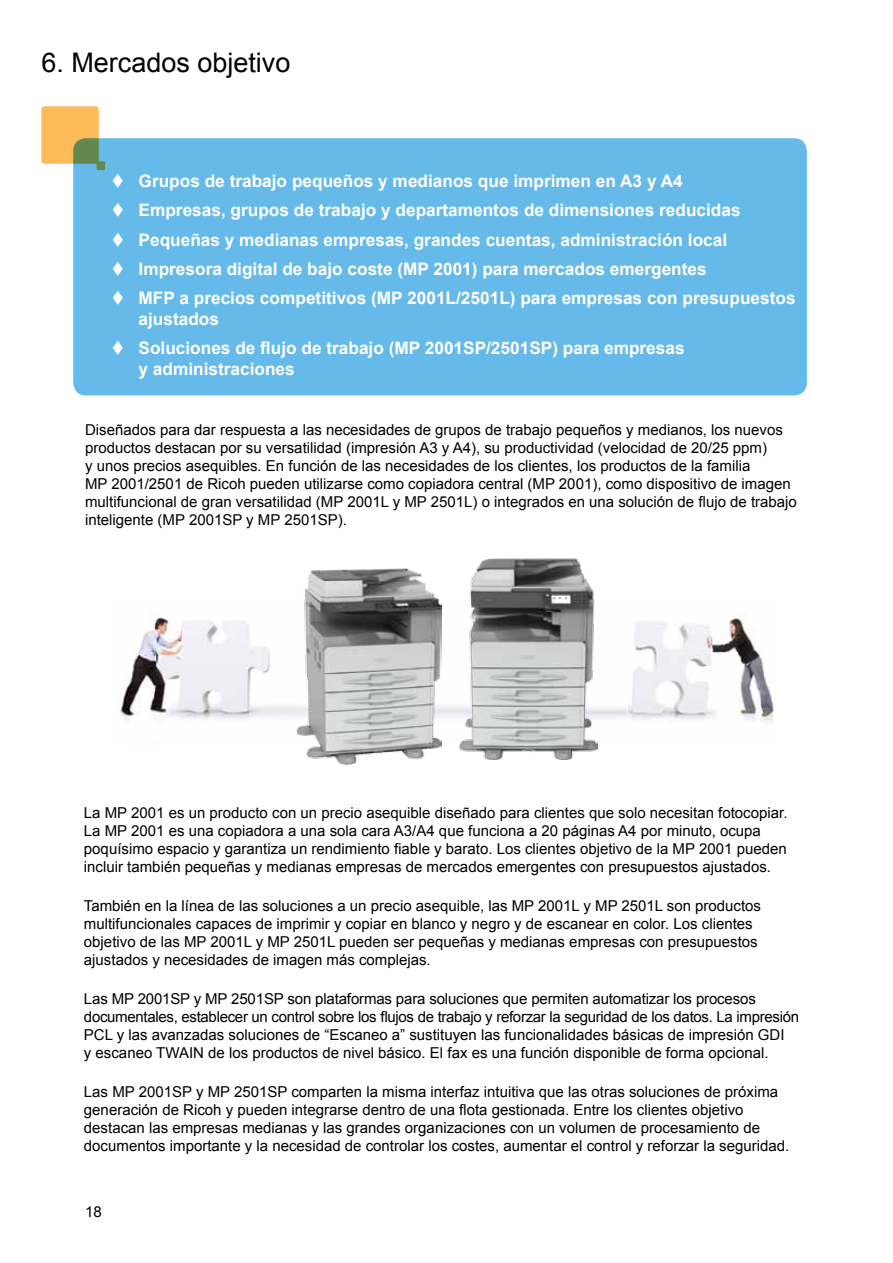
<style>
.page{position:relative;width:893px;height:1263px;background:#fff}
.page>*{position:absolute;margin:0;border:0;box-sizing:border-box;transform-origin:0 0}
.t1{font:27px "Arial";color:#000}
.t2{font:700 17.25px/29.2px "Arial";color:#fff}
.t3{font:15px/18px "Arial";color:#000}
</style>
<div class="page">
<img style="left:120px;top:603px;width:654px;height:141px">
<img style="left:459px;top:558px;width:139px;height:201px">
<img style="left:297px;top:568px;width:144px;height:197px">
<div style="left:73px;top:138px;width:734px;height:257px;background:#65bae9;border-radius:13px"></div>
<svg style="left:41px;top:106px;width:64px;height:64px"></svg>
<h1 class="t1" style="left:41px;top:45px;width:251px">6. Mercados objetivo</h1>
<p class="t2" style="left:139px;top:167px;width:659px">Grupos de trabajo pequeños y medianos que imprimen en A3 y A4<br>Empresas, grupos de trabajo y departamentos de dimensiones reducidas Pequeñas y medianas empresas, grandes cuentas, administración local Impresora digital de bajo coste (MP 2001) para mercados emergentes<br>MFP a precios competitivos (MP 2001L/2501L) para empresas con presupuestos</p>
<p class="t2" style="left:139px;top:305px;width:548px">ajustados<br>Soluciones de flujo de trabajo (MP 2001SP/2501SP) para empresas</p>
<p class="t2" style="left:139px;top:354px;width:158px">y administraciones</p>
<p class="t3" style="left:85px;top:421px;width:713px">Diseñados para dar respuesta a las necesidades de grupos de trabajo pequeños y medianos, los nuevos productos destacan por su versatilidad (impresión A3 y A4), su productividad (velocidad de 20/25 ppm)<br>y unos precios asequibles. En función de las necesidades de los clientes, los productos de la familia<br>MP 2001/2501 de Ricoh pueden utilizarse como copiadora central (MP 2001), como dispositivo de imagen multifuncional de gran versatilidad (MP 2001L y MP 2501L) o integrados en una solución de flujo de trabajo inteligente (MP 2001SP y MP 2501SP).</p>
<p class="t3" style="left:84px;top:804px;width:705px">La MP 2001 es un producto con un precio asequible diseñado para clientes que solo necesitan fotocopiar.<br>La MP 2001 es una copiadora a una sola cara A3/A4 que funciona a 20 páginas A4 por minuto, ocupa poquísimo espacio y garantiza un rendimiento fiable y barato. Los clientes objetivo de la MP 2001 pueden incluir también pequeñas y medianas empresas de mercados emergentes con presupuestos ajustados.</p>
<p class="t3" style="left:84px;top:897px;width:679px">También en la línea de las soluciones a un precio asequible, las MP 2001L y MP 2501L son productos multifuncionales capaces de imprimir y copiar en blanco y negro y de escanear en color. Los clientes objetivo de las MP 2001L y MP 2501L pueden ser pequeñas y medianas empresas con presupuestos ajustados y necesidades de imagen más complejas.</p>
<p class="t3" style="left:84px;top:990px;width:717px">Las MP 2001SP y MP 2501SP son plataformas para soluciones que permiten automatizar los procesos documentales, establecer un control sobre los flujos de trabajo y reforzar la seguridad de los datos. La impresión PCL y las avanzadas soluciones de “Escaneo a” sustituyen las funcionalidades básicas de impresión GDI<br>y escaneo TWAIN de los productos de nivel básico. El fax es una función disponible de forma opcional.</p>
<p class="t3" style="left:84px;top:1083px;width:707px">Las MP 2001SP y MP 2501SP comparten la misma interfaz intuitiva que las otras soluciones de próxima generación de Ricoh y pueden integrarse dentro de una flota gestionada. Entre los clientes objetivo destacan las empresas medianas y las grandes organizaciones con un volumen de procesamiento de documentos importante y la necesidad de controlar los costes, aumentar el control y reforzar la seguridad.</p>
<p class="t3" style="left:85px;top:1203px;width:18px">18</p>
</div>
